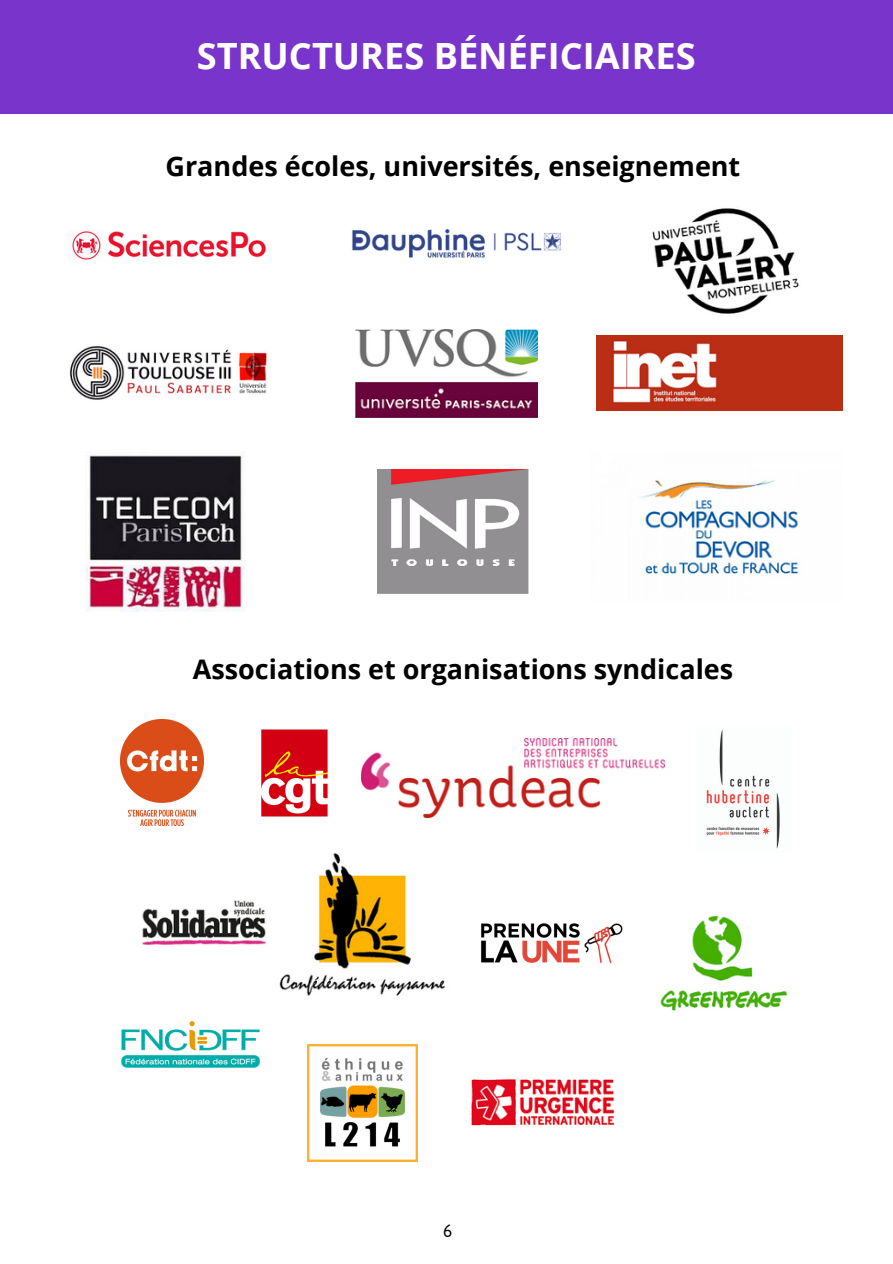
<style>
.page{position:relative;width:893px;height:1264px;background:#fff}
.page>*{position:absolute;margin:0;border:0;box-sizing:border-box;transform-origin:0 0}
.t1{font:700 36.15px "Open Sans";color:#fff}
.t2{font:700 27px "Open Sans";color:#000}
.t3{font:20.1px "Jaldi";color:#000}
</style>
<div class="page">
<div style="left:0;top:0;width:892px;height:113px;background:#7935cb"></div>
<img style="left:639px;top:480px;width:160px;height:94px">
<img style="left:377px;top:470px;width:152px;height:123px">
<img style="left:352px;top:228px;width:209px;height:30px">
<img style="left:647px;top:208px;width:155px;height:128px">
<img style="left:72px;top:231px;width:194px;height:29px">
<img style="left:86px;top:455px;width:159px;height:156px">
<img style="left:69px;top:346px;width:198px;height:54px">
<img style="left:356px;top:329px;width:181px;height:88px">
<img style="left:596px;top:336px;width:246px;height:74px">
<img style="left:481px;top:923px;width:141px;height:40px">
<img style="left:261px;top:729px;width:67px;height:88px">
<img style="left:120px;top:720px;width:84px;height:105px">
<img style="left:121px;top:1021px;width:139px;height:47px">
<img style="left:706px;top:730px;width:74px;height:119px">
<img style="left:361px;top:738px;width:303px;height:79px">
<img style="left:142px;top:900px;width:124px;height:46px">
<img style="left:279px;top:853px;width:166px;height:143px">
<img style="left:307px;top:1044px;width:111px;height:117px">
<img style="left:471px;top:1079px;width:144px;height:47px">
<img style="left:660px;top:915px;width:128px;height:96px">
<p class="t1" style="left:197px;top:31px;width:500px">STRUCTURES BÉNÉFICIAIRES</p>
<p class="t2" style="left:165px;top:147px;width:576px">Grandes écoles, universités, enseignement</p>
<p class="t2" style="left:193px;top:650px;width:542px">Associations et organisations syndicales</p>
<p class="t3" style="left:443px;top:1218px;width:11px">6</p>
</div>
